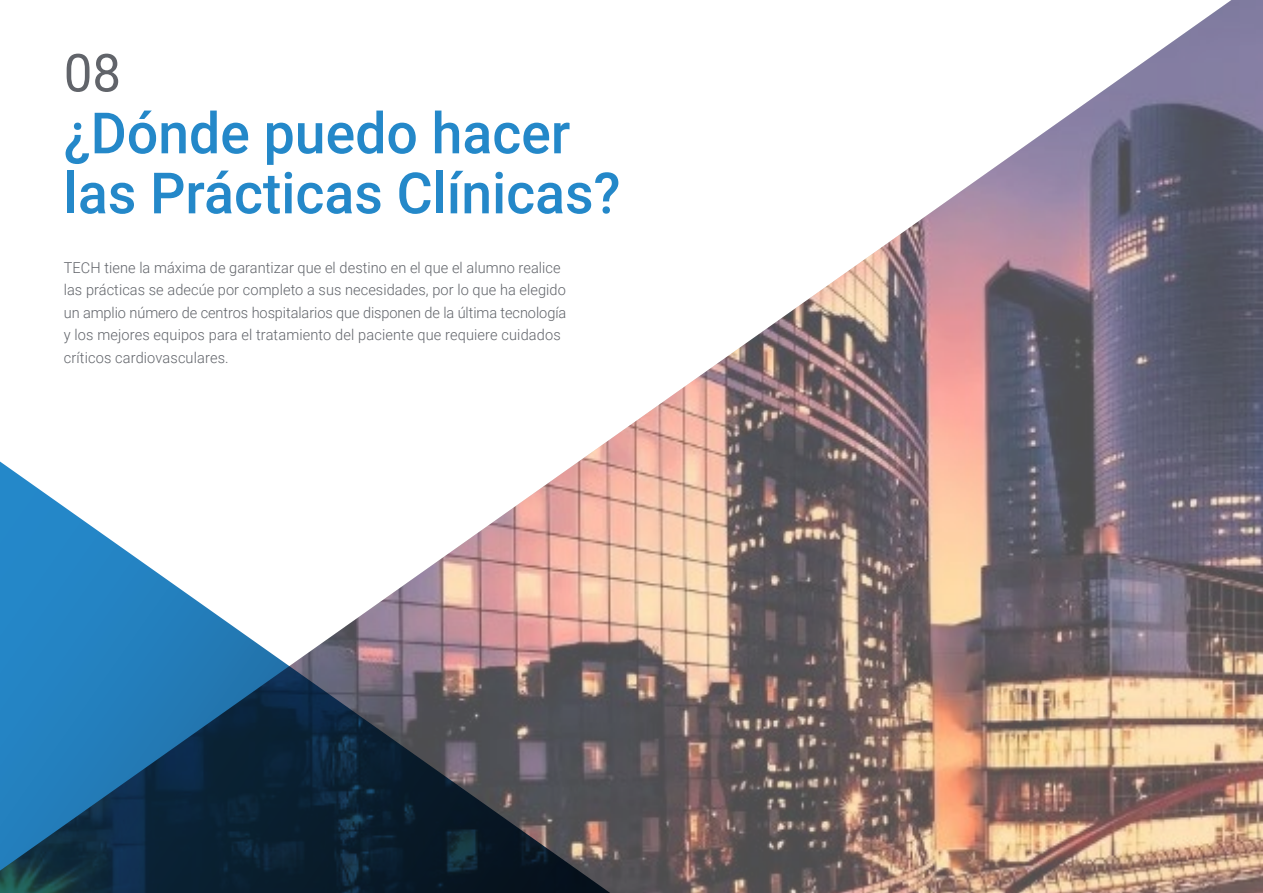
<style>
.page{position:relative;width:1263px;height:893px;background:#fff}
.page>*{position:absolute;margin:0;border:0;box-sizing:border-box;transform-origin:0 0}
.t1{font:500 57px/60px "Roboto";color:#2488c9}
.t2{font:52.5px "Roboto";color:#61646a}
.t3{font:300 15px/22.5px "Roboto";letter-spacing:.005em;color:#61646a}
</style>
<div class="page">
<img style="left:601px;top:0;width:662px;height:893px">
<svg style="left:0;top:446px;width:640px;height:447px"></svg>
<h2 class="t2" style="left:64px;top:36px;width:59px">08</h2>
<h1 class="t1" style="left:64px;top:101px;width:558px">¿Dónde puedo hacer las Prácticas Clínicas?</h1>
<p class="t3" style="left:64px;top:255px;width:504px">TECH tiene la máxima de garantizar que el destino en el que el alumno realice las prácticas se adecúe por completo a sus necesidades, por lo que ha elegido un amplio número de centros hospitalarios que disponen de la última tecnología y los mejores equipos para el tratamiento del paciente que requiere cuidados críticos cardiovasculares.</p>
</div>
